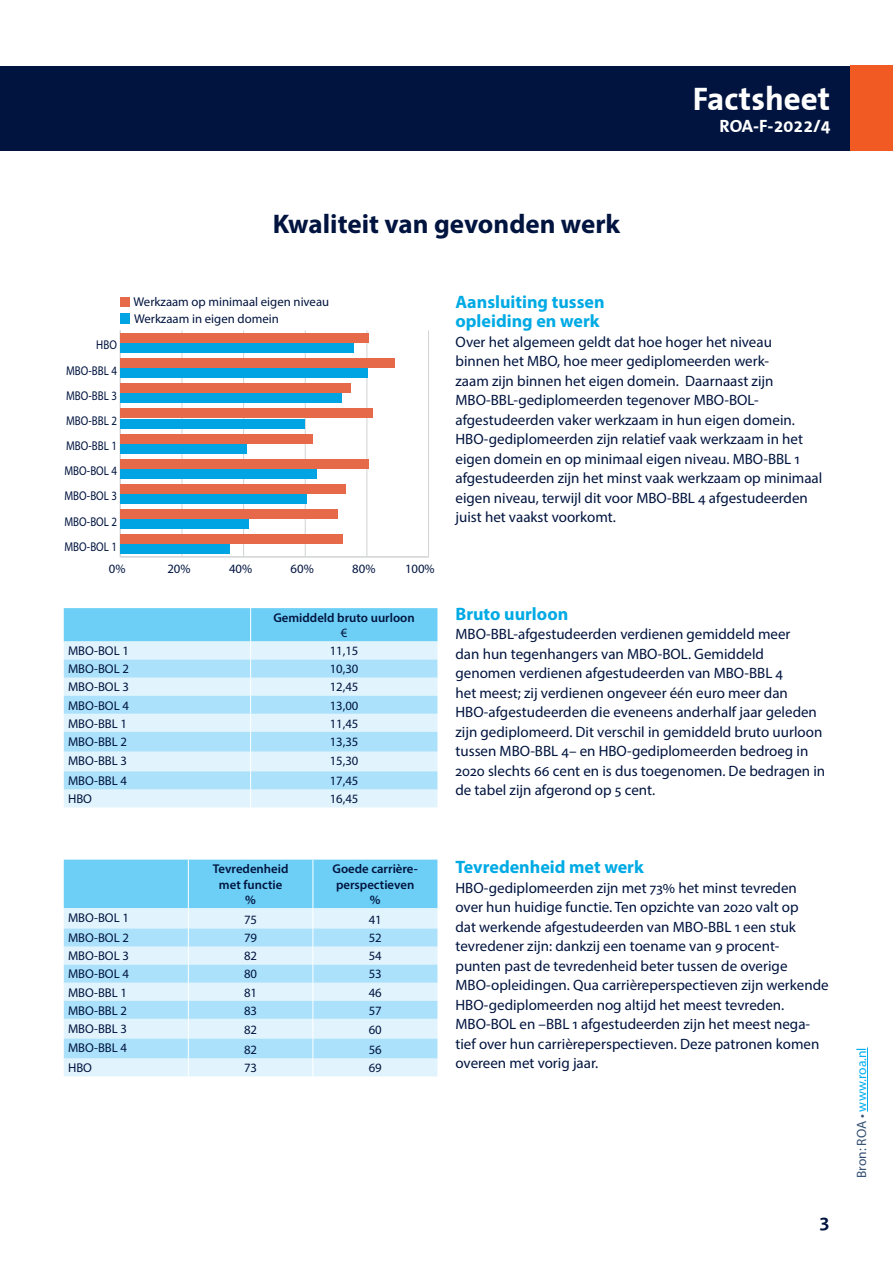
<style>
.page{position:relative;width:893px;height:1263px;background:#fff}
.page>*{position:absolute;margin:0;border:0;box-sizing:border-box;transform-origin:0 0}
.t1{font:700 33px "The Sans Correspondence";color:#fff}
.kop_1{font:700 27px "Myriad Pro";color:#00143f}
.t2{font:600 21px "Myriad Pro";color:#00143f}
.kop_2{font:700 18px/19.5px "Myriad Pro";color:#00aae4}
.t3{font:700 18px "The Sans Correspondence";color:#fff}
.bodytekst{font:15px/19.5px "Myriad Pro";color:#00143f}
.t4{font:13.5px "Myriad Pro";color:#00aeef}
.Tabeltekst{font:12.75px "Myriad Pro";color:#00143f}
.Tabeltekst-2{font:600 12.75px/15.3px "Myriad Pro";color:#00143f;text-align:center}
.Tabeltekst-3{font:12.75px "Myriad Pro";color:#00143f;scale:.86 1}
.s1{color:#345073}
</style>
<div class="page">
<div style="left:0;top:66px;width:893px;height:85px;background:#00143f"></div>
<div style="left:850px;top:66px;width:43px;height:85px;background:#f15a22"></div>
<hr style="left:867px;top:1047px;width:1px;height:64px;background:#00aeef">
<svg style="left:64px;top:608px;width:373px;height:199px;background:#bae6fa"></svg>
<svg style="left:64px;top:860px;width:373px;height:216px;background:#b5e5fa"></svg>
<hr style="left:120px;top:556px;width:309px;height:2px;background:#d1d3d4">
<hr style="left:182px;top:330px;width:1px;height:227px;background:#d1d3d4">
<hr style="left:243px;top:330px;width:1px;height:227px;background:#d1d3d4">
<hr style="left:305px;top:330px;width:1px;height:227px;background:#d1d3d4">
<hr style="left:367px;top:330px;width:1px;height:227px;background:#d1d3d4">
<hr style="left:428px;top:330px;width:1px;height:227px;background:#d1d3d4">
<hr style="left:120px;top:330px;width:1px;height:227px;background:#d1d3d4">
<div style="left:121px;top:314px;width:9px;height:10px;background:#00a4e3"></div>
<div style="left:120px;top:343px;width:234px;height:10px;background:#00a4e3"></div>
<div style="left:120px;top:369px;width:248px;height:9px;background:#00a4e3"></div>
<div style="left:120px;top:394px;width:222px;height:9px;background:#00a4e3"></div>
<div style="left:120px;top:419px;width:185px;height:9px;background:#00a4e3"></div>
<div style="left:120px;top:444px;width:127px;height:9px;background:#00a4e3"></div>
<div style="left:120px;top:469px;width:197px;height:9px;background:#00a4e3"></div>
<div style="left:120px;top:494px;width:187px;height:9px;background:#00a4e3"></div>
<div style="left:120px;top:520px;width:129px;height:9px;background:#00a4e3"></div>
<div style="left:120px;top:545px;width:109px;height:9px;background:#00a4e3"></div>
<div style="left:121px;top:297px;width:9px;height:10px;background:#e66949"></div>
<div style="left:120px;top:333px;width:249px;height:9px;background:#e66949"></div>
<div style="left:120px;top:359px;width:275px;height:9px;background:#e66949"></div>
<div style="left:120px;top:384px;width:231px;height:9px;background:#e66949"></div>
<div style="left:120px;top:409px;width:252px;height:9px;background:#e66949"></div>
<div style="left:120px;top:434px;width:193px;height:9px;background:#e66949"></div>
<div style="left:120px;top:459px;width:248px;height:9px;background:#e66949"></div>
<div style="left:120px;top:484px;width:225px;height:9px;background:#e66949"></div>
<div style="left:120px;top:510px;width:218px;height:9px;background:#e66949"></div>
<div style="left:120px;top:535px;width:223px;height:9px;background:#e66949"></div>
<h1 class="t1" style="left:693px;top:81px;width:139px">Factsheet</h1>
<p class="t3" style="left:720px;top:116px;width:113px">ROA-F-2022/4</p>
<h1 class="kop_1" style="left:273px;top:206px;width:349px">Kwaliteit van gevonden werk</h1>
<p class="Tabeltekst-3" style="left:96px;top:337px;width:26px">HBO</p>
<p class="Tabeltekst-3" style="left:66px;top:362px;width:61px">MBO-BBL 4</p>
<p class="Tabeltekst-3" style="left:66px;top:388px;width:61px">MBO-BBL 3</p>
<p class="Tabeltekst-3" style="left:66px;top:413px;width:61px">MBO-BBL 2</p>
<p class="Tabeltekst-3" style="left:66px;top:438px;width:61px">MBO-BBL 1</p>
<p class="Tabeltekst-3" style="left:64px;top:463px;width:62px">MBO-BOL 4</p>
<p class="Tabeltekst-3" style="left:64px;top:488px;width:62px">MBO-BOL 3</p>
<p class="Tabeltekst-3" style="left:64px;top:513px;width:62px">MBO-BOL 2</p>
<p class="Tabeltekst-3" style="left:64px;top:539px;width:62px">MBO-BOL 1</p>
<p class="Tabeltekst" style="left:134px;top:294px;width:197px">Werkzaam op minimaal eigen niveau</p>
<p class="Tabeltekst" style="left:134px;top:311px;width:146px">Werkzaam in eigen domein</p>
<h2 class="kop_2" style="left:455px;top:291px;width:151px">Aansluiting tussen opleiding en werk</h2>
<p class="bodytekst" style="left:455px;top:331px;width:368px">Over het algemeen geldt dat hoe hoger het niveau<br>binnen het MBO, hoe meer gediplomeerden werk-<br>zaam zijn binnen het eigen domein. Daarnaast zijn MBO-BBL-gediplomeerden tegenover MBO-BOL&shy;afgestudeerden vaker werkzaam in hun eigen domein.<br>HBO-gediplomeerden zijn relatief vaak werkzaam in het eigen domein en op minimaal eigen niveau. MBO-BBL 1 afgestudeerden zijn het minst vaak werkzaam op minimaal eigen niveau, terwijl dit voor MBO-BBL 4 afgestudeerden juist het vaakst voorkomt.</p>
<p class="Tabeltekst" style="left:109px;top:561px;width:18px">0%</p>
<p class="Tabeltekst" style="left:167px;top:561px;width:25px">20%</p>
<p class="Tabeltekst" style="left:229px;top:561px;width:25px">40%</p>
<p class="Tabeltekst" style="left:291px;top:561px;width:25px">60%</p>
<p class="Tabeltekst" style="left:352px;top:561px;width:25px">80%</p>
<p class="Tabeltekst" style="left:405px;top:561px;width:31px">100%</p>
<p class="Tabeltekst-2" style="left:273px;top:610px;width:143px">Gemiddeld bruto uurloon</p>
<p class="Tabeltekst" style="left:341px;top:625px;width:8px">€</p>
<p class="Tabeltekst" style="left:68px;top:643px;width:62px">MBO-BOL 1</p>
<p class="Tabeltekst" style="left:330px;top:643px;width:30px">11,15</p>
<p class="Tabeltekst" style="left:68px;top:661px;width:62px">MBO-BOL 2</p>
<p class="Tabeltekst" style="left:330px;top:661px;width:30px">10,30</p>
<p class="Tabeltekst" style="left:68px;top:679px;width:62px">MBO-BOL 3</p>
<p class="Tabeltekst" style="left:330px;top:679px;width:30px">12,45</p>
<p class="Tabeltekst" style="left:68px;top:697px;width:62px">MBO-BOL 4</p>
<p class="Tabeltekst" style="left:330px;top:697px;width:30px">13,00</p>
<p class="Tabeltekst" style="left:68px;top:715px;width:61px">MBO-BBL 1</p>
<p class="Tabeltekst" style="left:330px;top:715px;width:30px">11,45</p>
<p class="Tabeltekst" style="left:68px;top:733px;width:61px">MBO-BBL 2</p>
<p class="Tabeltekst" style="left:330px;top:733px;width:30px">13,35</p>
<p class="Tabeltekst" style="left:68px;top:753px;width:61px">MBO-BBL 3</p>
<p class="Tabeltekst" style="left:330px;top:753px;width:30px">15,30</p>
<p class="Tabeltekst" style="left:68px;top:773px;width:61px">MBO-BBL 4</p>
<p class="Tabeltekst" style="left:330px;top:773px;width:30px">17,45</p>
<p class="Tabeltekst" style="left:68px;top:791px;width:26px">HBO</p>
<p class="Tabeltekst" style="left:330px;top:791px;width:30px">16,45</p>
<h2 class="kop_2" style="left:455px;top:603px;width:114px">Bruto uurloon</h2>
<p class="bodytekst" style="left:455px;top:624px;width:371px">MBO-BBL-afgestudeerden verdienen gemiddeld meer<br>dan hun tegenhangers van MBO-BOL. Gemiddeld genomen verdienen afgestudeerden van MBO-BBL 4<br>het meest; zij verdienen ongeveer één euro meer dan HBO-afgestudeerden die eveneens anderhalf jaar geleden zijn gediplomeerd. Dit verschil in gemiddeld bruto uurloon tussen MBO-BBL 4– en HBO-gediplomeerden bedroeg in 2020 slechts 66 cent en is dus toegenomen. De bedragen in de tabel zijn afgerond op 5 cent.</p>
<p class="Tabeltekst-2" style="left:213px;top:861px;width:77px">Tevredenheid met functie</p>
<p class="Tabeltekst-2" style="left:245px;top:892px;width:12px">%</p>
<p class="Tabeltekst-2" style="left:332px;top:861px;width:87px;text-align:left">Goede carrière&shy;perspectieven</p>
<p class="Tabeltekst-2" style="left:370px;top:892px;width:12px">%</p>
<p class="Tabeltekst" style="left:68px;top:910px;width:62px">MBO-BOL 1</p>
<p class="Tabeltekst" style="left:244px;top:912px;width:15px">75</p>
<p class="Tabeltekst" style="left:369px;top:912px;width:15px">41</p>
<p class="Tabeltekst" style="left:68px;top:930px;width:62px">MBO-BOL 2</p>
<p class="Tabeltekst" style="left:244px;top:930px;width:15px">79</p>
<p class="Tabeltekst" style="left:369px;top:930px;width:15px">52</p>
<p class="Tabeltekst" style="left:68px;top:948px;width:62px">MBO-BOL 3</p>
<p class="Tabeltekst" style="left:244px;top:948px;width:15px">82</p>
<p class="Tabeltekst" style="left:369px;top:948px;width:15px">54</p>
<p class="Tabeltekst" style="left:68px;top:966px;width:62px">MBO-BOL 4</p>
<p class="Tabeltekst" style="left:244px;top:966px;width:15px">80</p>
<p class="Tabeltekst" style="left:369px;top:966px;width:15px">53</p>
<p class="Tabeltekst" style="left:68px;top:984px;width:61px">MBO-BBL 1</p>
<p class="Tabeltekst" style="left:244px;top:984px;width:15px">81</p>
<p class="Tabeltekst" style="left:369px;top:984px;width:15px">46</p>
<p class="Tabeltekst" style="left:68px;top:1002px;width:61px">MBO-BBL 2</p>
<p class="Tabeltekst" style="left:244px;top:1002px;width:15px">83</p>
<p class="Tabeltekst" style="left:369px;top:1002px;width:15px">57</p>
<p class="Tabeltekst" style="left:68px;top:1020px;width:61px">MBO-BBL 3</p>
<p class="Tabeltekst" style="left:244px;top:1022px;width:15px">82</p>
<p class="Tabeltekst" style="left:369px;top:1022px;width:15px">60</p>
<p class="Tabeltekst" style="left:68px;top:1040px;width:61px">MBO-BBL 4</p>
<p class="Tabeltekst" style="left:244px;top:1042px;width:15px">82</p>
<p class="Tabeltekst" style="left:369px;top:1042px;width:15px">56</p>
<p class="Tabeltekst" style="left:68px;top:1060px;width:26px">HBO</p>
<p class="Tabeltekst" style="left:244px;top:1060px;width:15px">73</p>
<p class="Tabeltekst" style="left:369px;top:1060px;width:15px">69</p>
<h2 class="kop_2" style="left:455px;top:857px;width:190px">Tevredenheid met werk</h2>
<p class="bodytekst" style="left:455px;top:877px;width:375px">HBO-gediplomeerden zijn met 73% het minst tevreden<br>over hun huidige functie. Ten opzichte van 2020 valt op<br>dat werkende afgestudeerden van MBO-BBL 1 een stuk tevredener zijn: dankzij een toename van 9 procent&shy;punten past de tevredenheid beter tussen de overige MBO-opleidingen. Qua carrièreperspectieven zijn werkende HBO-gediplomeerden nog altijd het meest tevreden.<br>MBO-BOL en –BBL 1 afgestudeerden zijn het meest nega&shy;tief over hun carrièreperspectieven. Deze patronen komen overeen met vorig jaar.</p>
<h3 class="t2" style="left:820px;top:1208px;width:11px">3</h3>
<p class="t4" style="left:853px;top:1178px;width:132px;rotate:-90deg"><span class="s1">Bron: ROA •</span> www.roa.nl</p>
</div>
